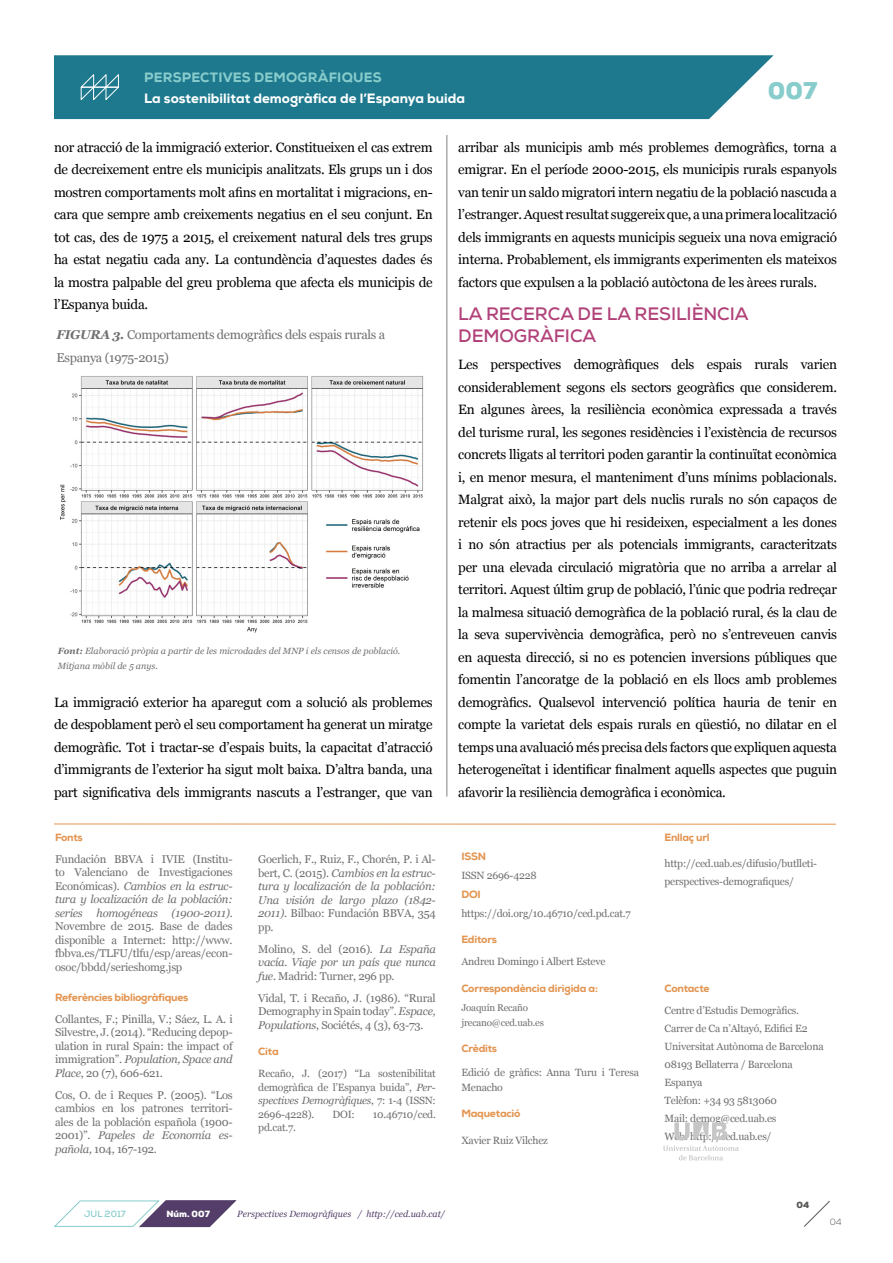
<style>
.page{position:relative;width:893px;height:1263px;background:#fff}
.page>*{position:absolute;margin:0;border:0;box-sizing:border-box;transform-origin:0 0}
.t1{font:900 24.15px "Nexa";color:#8cc}
.t2{font:700 18px/22.5px "Nexa";letter-spacing:-.005em;color:#b14279}
.t3{font:13.5px/22.5px "Georgia";letter-spacing:-.02em;color:#000;text-align:justify}
.t4{font:800 13.5px "Nexa";color:#fff}
.t5{font:800 13.5px "Nexa";letter-spacing:.015em;color:#8cc}
.t6{font:12.75px/22.5px "Georgia";letter-spacing:-.025em;color:#706f6f}
.t7{font:11.25px/13.5px "Georgia";letter-spacing:-.02em;color:#706f6f;text-align:justify}
.t8{font:italic 11.25px/13.5px "Georgia";letter-spacing:-.02em;color:#706f6f;text-align:justify}
.t9{font:10.5px/18px "Georgia";letter-spacing:-.02em;color:#706f6f}
.t10{font:800 10.5px "Nexa";letter-spacing:-.025em;color:#e39551}
.t11{font:9.75px/15px "Georgia";letter-spacing:-.02em;color:#706f6f}
.t12{font:italic 9px/15px "Georgia";color:#706f6f}
.t13{font:italic 9px "Georgia";color:#543e69}
.t14{font:700 9px "Nexa";color:#8cc}
.t15{font:900 9px "Nexa";color:#fff}
.t16{font:900 9px "Nexa";color:#575756}
.t17{font:300 9px "Nexa";color:#575756}
.s1{font-weight:700;font-style:italic}
.s2{font-weight:700}
.s3{font-style:italic}
.s4{font-style:normal}
</style>
<div class="page">
<hr style="left:54px;top:824px;width:782px;height:1px;background:#e39551">
<hr style="left:446px;top:135px;width:1px;height:662px;background:#000">
<svg style="left:663px;top:1122px;width:76px;height:38px"></svg>
<img style="left:60px;top:376px;width:364px;height:257px">
<div style="left:54px;top:55px;width:720px;height:64px;background:#1e798e"></div>
<svg style="left:79px;top:73px;width:41px;height:28px"></svg>
<svg style="left:53px;top:1200px;width:184px;height:28px"></svg>
<svg style="left:804px;top:1201px;width:26px;height:26px"></svg>
<p class="t5" style="left:144px;top:69px;width:239px">PERSPECTIVES DEMOGRÀFIQUES</p>
<p class="t4" style="left:144px;top:89px;width:322px">La sostenibilitat demogràfica de l’Espanya buida</p>
<h1 class="t1" style="left:768px;top:75px;width:51px">007</h1>
<p class="t3" style="left:54px;top:136px;width:380px">nor atracció de la immigració exterior. Constitueixen el cas extrem de decreixement entre els municipis analitzats. Els grups un i dos mostren comportaments molt afins en mortalitat i migracions, en&shy;cara que sempre amb creixements negatius en el seu conjunt. En tot cas, des de 1975 a 2015, el creixement natural dels tres grups ha estat negatiu cada any. La contundència d’aquestes dades és la mostra palpable del greu problema que afecta els municipis de l’Espanya buida.</p>
<p class="t6" style="left:57px;top:324px;width:330px"><span class="s1">FIGURA 3.</span> Comportaments demogràfics dels espais rurals a<br>Espanya (1975-2015)</p>
<p class="t12" style="left:58px;top:643px;width:344px"><span class="s2">Font:</span> Elaboració pròpia a partir de les microdades del MNP i els censos de població.<br>Mitjana mòbil de 5 anys.</p>
<p class="t3" style="left:54px;top:691px;width:380px">La immigració exterior ha aparegut com a solució als problemes de despoblament però el seu comportament ha generat un miratge demogràfic. Tot i tractar-se d’espais buits, la capacitat d’atracció d’immigrants de l’exterior ha sigut molt baixa. D’altra banda, una part significativa dels immigrants nascuts a l’estranger, que van</p>
<p class="t10" style="left:55px;top:830px;width:29px">Fonts</p>
<p class="t7" style="left:55px;top:852px;width:179px">Fundación BBVA i IVIE (Institu&shy;to Valenciano de Investigaciones Económicas). <span class="s3">Cambios en la estruc&shy;tura y localización de la población: series homogéneas (1900-2011)</span>.<br>Novembre de 2015. Base de dades disponible a Internet: http://www. fbbva.es/TLFU/tlfu/esp/areas/econ&shy;osoc/bbdd/serieshomg.jsp</p>
<p class="t10" style="left:55px;top:990px;width:135px">Referències bibliogràfiques</p>
<p class="t7" style="left:55px;top:1012px;width:179px">Collantes, F.; Pinilla, V.; Sáez, L. A. i Silvestre, J. (2014). “Reducing depop&shy;ulation in rural Spain: the impact of immigration”. <span class="s3">Population, Space and Place</span>, 20 (7), 606-621.</p>
<p class="t7" style="left:55px;top:1088px;width:179px">Cos, O. de i Reques P. (2005). “Los cambios en los patrones territori&shy;ales de la población española (1900- 2001)”. <span class="s3">Papeles de Economía es&shy;pañola,</span> 104, 167-192.</p>
<p class="t8" style="left:258px;top:853px;width:179px"><span class="s4">Goerlich, F., Ruiz, F., Chorén, P. i Al&shy;bert, C. (2015).</span> Cambios en la estruc&shy;tura y localización de la población:<br>Una visión de largo plazo (1842- 2011)<span class="s4">. Bilbao: Fundación BBVA, 354 pp.</span></p>
<p class="t7" style="left:258px;top:942px;width:179px">Molino, S. del (2016). <span class="s3">La España vacía. Viaje por un país que nunca fue</span>. Madrid: Turner, 296 pp.</p>
<p class="t7" style="left:258px;top:991px;width:179px">Vidal, T. i Recaño, J. (1986). “Rural Demography in Spain today”. <span class="s3">Espace, Populations</span>, Sociétés, 4 (3), 63-73.</p>
<p class="t10" style="left:258px;top:1045px;width:22px">Cita</p>
<p class="t9" style="left:258px;top:1067px;width:179px;line-height:13.5px;text-align:justify">Recaño, J. (2017) “La sostenibilitat demogràfica de l’Espanya buida”, <span class="s3">Per&shy;spectives Demogràfiques</span>, 7: 1-4 (ISSN:<br>2696-4228).</p>
<p class="t9" style="left:332px;top:1105px;width:24px">DOI:</p>
<p class="t9" style="left:373px;top:1105px;width:65px">10.46710/ced.</p>
<p class="t9" style="left:258px;top:1119px;width:39px">pd.cat.7.</p>
<p class="t3" style="left:458px;top:136px;width:380px">arribar als municipis amb més problemes demogràfics, torna a emigrar. En el període 2000-2015, els municipis rurals espanyols van tenir un saldo migratori intern negatiu de la població nascuda a l’estranger. Aquest resultat suggereix que, a una primera localització dels immigrants en aquests municipis segueix una nova emigració interna. Probablement, els immigrants experimenten els mateixos factors que expulsen a la població autòctona de les àrees rurals.</p>
<h2 class="t2" style="left:458px;top:302px;width:292px">LA RECERCA DE LA RESILIÈNCIA<br>DEMOGRÀFICA</h2>
<p class="t3" style="left:458px;top:353px;width:380px">Les perspectives demogràfiques dels espais rurals varien considerablement segons els sectors geogràfics que considerem.<br>En algunes àrees, la resiliència econòmica expressada a través del turisme rural, les segones residències i l’existència de recursos concrets lligats al territori poden garantir la continuïtat econòmica i, en menor mesura, el manteniment d’uns mínims poblacionals.<br>Malgrat això, la major part dels nuclis rurals no són capaços de retenir els pocs joves que hi resideixen, especialment a les dones i no són atractius per als potencials immigrants, caracteritzats per una elevada circulació migratòria que no arriba a arrelar al territori. Aquest últim grup de població, l’únic que podria redreçar la malmesa situació demogràfica de la població rural, és la clau de la seva supervivència demogràfica, però no s’entreveuen canvis en aquesta direcció, si no es potencien inversions públiques que fomentin l’ancoratge de la població en els llocs amb problemes demogràfics. Qualsevol intervenció política hauria de tenir en compte la varietat dels espais rurals en qüestió, no dilatar en el temps una avaluació més precisa dels factors que expliquen aquesta heterogeneïtat i identificar finalment aquells aspectes que puguin afavorir la resiliència demogràfica i econòmica.</p>
<p class="t10" style="left:461px;top:849px;width:26px">ISSN</p>
<p class="t9" style="left:461px;top:866px;width:77px">ISSN 2696-4228</p>
<p class="t10" style="left:461px;top:887px;width:21px">DOI</p>
<p class="t9" style="left:461px;top:904px;width:171px">https://doi.org/10.46710/ced.pd.cat.7</p>
<p class="t10" style="left:461px;top:933px;width:37px">Editors</p>
<p class="t9" style="left:461px;top:953px;width:146px">Andreu Domingo i Albert Esteve</p>
<p class="t10" style="left:461px;top:981px;width:138px">Correspondència dirigida a:</p>
<p class="t11" style="left:461px;top:1000px;width:84px">Joaquín Recaño jrecano@ced.uab.es</p>
<p class="t10" style="left:461px;top:1042px;width:37px">Crèdits</p>
<p class="t9" style="left:461px;top:1065px;width:179px;line-height:15px">Edició de gràfics: Anna Turu i Teresa<br>Menacho</p>
<p class="t10" style="left:461px;top:1107px;width:61px">Maquetació</p>
<p class="t9" style="left:461px;top:1131px;width:88px">Xavier Ruiz Vilchez</p>
<p class="t10" style="left:664px;top:830px;width:47px">Enllaç url</p>
<p class="t9" style="left:664px;top:855px;width:154px">http://ced.uab.es/difusio/butlleti&shy;perspectives-demografiques/</p>
<p class="t10" style="left:664px;top:982px;width:47px">Contacte</p>
<p class="t9" style="left:664px;top:1002px;width:161px">Centre d’Estudis Demogràfics.<br>Carrer de Ca n’Altayó, Edifici E2<br>Universitat Autònoma de Barcelona<br>08193 Bellaterra / Barcelona<br>Espanya<br>Telèfon: +34 93 5813060<br>Mail: demog@ced.uab.es<br>Web: http://ced.uab.es/</p>
<p class="t14" style="left:84px;top:1208px;width:43px">JUL 2017</p>
<p class="t15" style="left:166px;top:1208px;width:45px">Núm. 007</p>
<p class="t13" style="left:237px;top:1208px;width:209px">Perspectives Demogràfiques / http://ced.uab.cat/</p>
<p class="t16" style="left:797px;top:1198px;width:14px">04</p>
<p class="t17" style="left:830px;top:1216px;width:13px">04</p>
</div>
